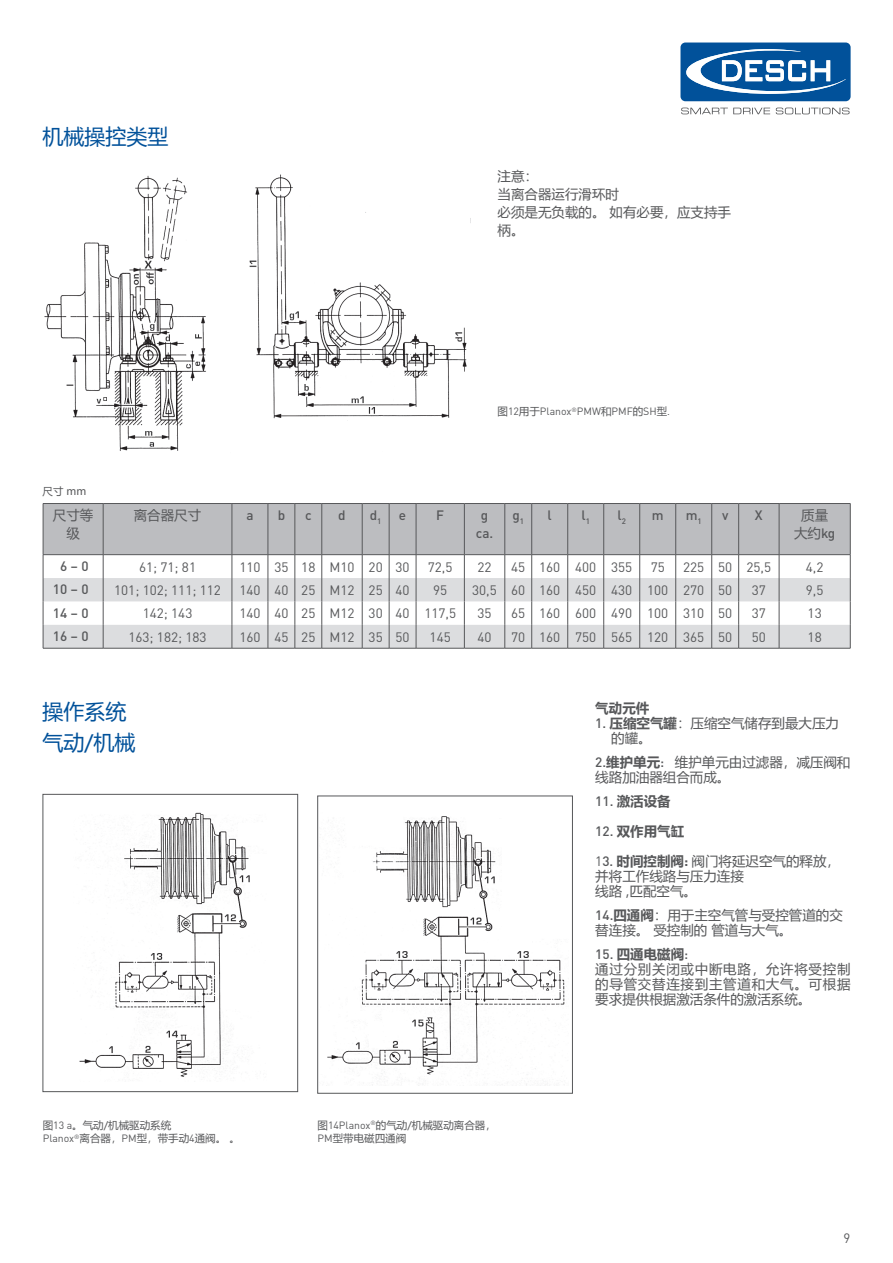
<style>
.page{position:relative;width:893px;height:1263px;background:#fff}
.page>*{position:absolute;margin:0;border:0;box-sizing:border-box;transform-origin:0 0}
.t1{font:21px/31.2px "Microsoft Ya Hei UI";color:#01519a}
.t2{font:13.5px "DINOT";color:#57585a}
.t3{font:13.5px/18px "Microsoft Ya Hei UI";color:#57585a}
.t4{font:13.5px/15px "Microsoft Ya Hei UI";letter-spacing:.055em;color:#57585a}
.t5{font:500 13.5px/18px "DINOT";color:#57585a;text-align:center}
.t6{font:700 13.5px "Microsoft Ya Hei UI";color:#57585a}
.t7{font:10.5px/13.5px "Microsoft Ya Hei UI";color:#57585a}
.t8{font:10.5px "DINOT";color:#57585a}
.s1{font-family:"Microsoft Ya Hei UI"}
.s2{font-family:"DINOT";font-weight:500}
.s3{font-weight:700}
.s4{font-family:"DINOT"}
.s5{font-family:"DINOT";font-weight:700}
</style>
<div class="page">
<div style="left:680px;top:43px;width:171px;height:58px;background:#01519a;border-radius:5px"></div>
<svg style="left:681px;top:108px;width:169px;height:6px"></svg>
<svg style="left:686px;top:49px;width:160px;height:45px"></svg>
<img style="left:79px;top:812px;width:171px;height:265px">
<div style="left:43px;top:794px;width:255px;height:298px;border:1px solid #57585a"></div>
<img style="left:327px;top:816px;width:238px;height:270px">
<div style="left:317px;top:796px;width:256px;height:297px;border:1px solid #57585a"></div>
<svg style="left:43px;top:503px;width:808px;height:146px"></svg>
<hr style="left:103px;top:504px;width:1px;height:50px;background:#57585a">
<hr style="left:232px;top:504px;width:1px;height:50px;background:#57585a">
<hr style="left:268px;top:504px;width:1px;height:50px;background:#57585a">
<hr style="left:295px;top:504px;width:1px;height:50px;background:#57585a">
<hr style="left:322px;top:504px;width:1px;height:50px;background:#57585a">
<hr style="left:362px;top:504px;width:1px;height:50px;background:#57585a">
<hr style="left:389px;top:504px;width:1px;height:50px;background:#57585a">
<hr style="left:416px;top:504px;width:1px;height:50px;background:#57585a">
<hr style="left:464px;top:504px;width:1px;height:50px;background:#57585a">
<hr style="left:505px;top:504px;width:1px;height:50px;background:#57585a">
<hr style="left:531px;top:504px;width:1px;height:50px;background:#57585a">
<hr style="left:567px;top:504px;width:1px;height:50px;background:#57585a">
<hr style="left:603px;top:504px;width:1px;height:50px;background:#57585a">
<hr style="left:639px;top:504px;width:1px;height:50px;background:#57585a">
<hr style="left:675px;top:504px;width:1px;height:50px;background:#57585a">
<hr style="left:711px;top:504px;width:1px;height:50px;background:#57585a">
<hr style="left:738px;top:504px;width:1px;height:50px;background:#57585a">
<hr style="left:779px;top:504px;width:1px;height:50px;background:#57585a">
<img style="left:44px;top:174px;width:423px;height:277px">
<h1 class="t1" style="left:43px;top:121px;width:127px">机械操控类型</h1>
<p class="t7" style="left:43px;top:484px;width:45px">尺寸 mm</p>
<p class="t3" style="left:497px;top:167px;width:235px">注意：<br>当离合器运行滑环时<br>必须是无负载的。 如有必要，应支持手柄。</p>
<p class="t8" style="left:497px;top:403px;width:174px"><span class="s1">图</span>12<span class="s1">用于</span>Planox<sup>®</sup>PMW<span class="s1">和</span>PMF<span class="s1">的</span>SH<span class="s1">型</span>.</p>
<p class="t3" style="left:53px;top:506px;width:42px;text-align:center">尺寸等级</p>
<p class="t3" style="left:134px;top:506px;width:69px">离合器尺寸</p>
<p class="t5" style="left:246px;top:505px;width:9px">a</p>
<p class="t5" style="left:278px;top:505px;width:9px">b</p>
<p class="t5" style="left:305px;top:505px;width:8px">c</p>
<p class="t5" style="left:338px;top:505px;width:9px">d</p>
<p class="t5" style="left:370px;top:505px;width:13px">d<sub>1</sub></p>
<p class="t5" style="left:399px;top:505px;width:9px">e</p>
<p class="t5" style="left:436px;top:505px;width:9px">F</p>
<p class="t5" style="left:476px;top:505px;width:19px">g ca.</p>
<p class="t5" style="left:512px;top:505px;width:13px">g<sub>1</sub></p>
<p class="t5" style="left:548px;top:505px;width:6px">l</p>
<p class="t5" style="left:581px;top:505px;width:10px">l<sub>1</sub></p>
<p class="t5" style="left:617px;top:505px;width:10px">l<sub>2</sub></p>
<p class="t5" style="left:652px;top:505px;width:13px">m</p>
<p class="t5" style="left:686px;top:505px;width:18px">m<sub>1</sub></p>
<p class="t5" style="left:722px;top:505px;width:8px">v</p>
<p class="t5" style="left:755px;top:505px;width:9px">X</p>
<p class="t3" style="left:794px;top:506px;width:43px;text-align:center">质量大约<span class="s2">kg</span></p>
<p class="t5" style="left:60px;top:556px;width:30px">6 – 0</p>
<p class="t2" style="left:139px;top:556px;width:59px">61; 71; 81</p>
<p class="t2" style="left:239px;top:556px;width:172px">110 35 18 M10 20 30</p>
<p class="t2" style="left:428px;top:556px;width:26px">72,5</p>
<p class="t2" style="left:477px;top:556px;width:16px">22</p>
<p class="t2" style="left:511px;top:556px;width:123px">45 160 400 355</p>
<p class="t2" style="left:651px;top:556px;width:16px">75</p>
<p class="t2" style="left:683px;top:556px;width:90px">225 50 25,5</p>
<p class="t2" style="left:806px;top:556px;width:19px">4,2</p>
<p class="t5" style="left:53px;top:580px;width:37px">10 – 0</p>
<p class="t2" style="left:114px;top:580px;width:108px">101; 102; 111; 112</p>
<p class="t2" style="left:239px;top:580px;width:172px">140 40 25 M12 25 40</p>
<p class="t2" style="left:433px;top:580px;width:16px">95</p>
<p class="t2" style="left:472px;top:580px;width:262px">30,5 60 160 450 430 100 270 50</p>
<p class="t2" style="left:752px;top:580px;width:16px">37</p>
<p class="t2" style="left:806px;top:580px;width:19px">9,5</p>
<p class="t5" style="left:53px;top:603px;width:37px">14 – 0</p>
<p class="t2" style="left:143px;top:603px;width:51px">142; 143</p>
<p class="t2" style="left:239px;top:603px;width:218px">140 40 25 M12 30 40 117,5</p>
<p class="t2" style="left:477px;top:603px;width:16px">35</p>
<p class="t2" style="left:511px;top:603px;width:223px">65 160 600 490 100 310 50</p>
<p class="t2" style="left:752px;top:603px;width:16px">37</p>
<p class="t2" style="left:808px;top:603px;width:16px">13</p>
<p class="t5" style="left:53px;top:626px;width:37px">16 – 0</p>
<p class="t2" style="left:128px;top:626px;width:80px">163; 182; 183</p>
<p class="t2" style="left:239px;top:626px;width:172px">160 45 25 M12 35 50</p>
<p class="t2" style="left:430px;top:626px;width:23px">145</p>
<p class="t2" style="left:477px;top:626px;width:16px">40</p>
<p class="t2" style="left:511px;top:626px;width:223px">70 160 750 565 120 365 50</p>
<p class="t2" style="left:752px;top:626px;width:16px">50</p>
<p class="t2" style="left:808px;top:626px;width:16px">18</p>
<h1 class="t1" style="left:43px;top:695px;width:94px">操作系统气动/机械</h1>
<p class="t6" style="left:595px;top:699px;width:55px">气动元件</p>
<p class="t3" style="left:611px;top:715px;width:229px;line-height:15px;text-indent:-16px"><span class="s2">1.</span> <span class="s3">压缩空气罐</span>：压缩空气储存到最大压力的罐。</p>
<p class="t3" style="left:595px;top:754px;width:257px;line-height:15px"><span class="s2">2.</span><span class="s3">维护单元</span><span class="s2">:</span> 维护单元由过滤器，减压阀和线路加油器组合而成。</p>
<p class="t6" style="left:595px;top:792px;width:77px"><span class="s2">11.</span> 激活设备</p>
<p class="t6" style="left:595px;top:822px;width:90px"><span class="s2">12.</span> 双作用气缸</p>
<p class="t3" style="left:595px;top:853px;width:246px;line-height:15px"><span class="s4">1</span><span class="s2">3.</span> <span class="s3">时间控制阀</span><span class="s5">:</span> 阀门将延迟空气的释放，并将工作线路与压力连接<br>线路 ,匹配空气。</p>
<p class="t3" style="left:595px;top:907px;width:249px;line-height:15px"><span class="s2">14.</span><span class="s3">四通阀</span>：用于主空气管与受控管道的交替连接。 受控制的 管道与大气。</p>
<p class="t4" style="left:595px;top:946px;width:257px"><span class="s2">15.</span> <span class="s3">四通电磁阀</span><span class="s2">:<br></span>通过分别关闭或中断电路，允许将受控制的导管交替连接到主管道和大气。可根据要求提供根据激活条件的激活系统。</p>
<p class="t7" style="left:43px;top:1118px;width:199px">图<span class="s4">13 a</span>。气动/机械驱动系统<br><span class="s4">Planox</span><sup>®</sup>离合器，<span class="s4">PM</span>型，带手动<span class="s4">4</span>通阀。 。</p>
<p class="t7" style="left:317px;top:1118px;width:180px">图<span class="s4">14Planox</span><sup>®</sup>的气动/机械驱动离合器，<br><span class="s4">PM</span>型带电磁四通阀</p>
<p class="t2" style="left:844px;top:1227px;width:8px">9</p>
</div>
